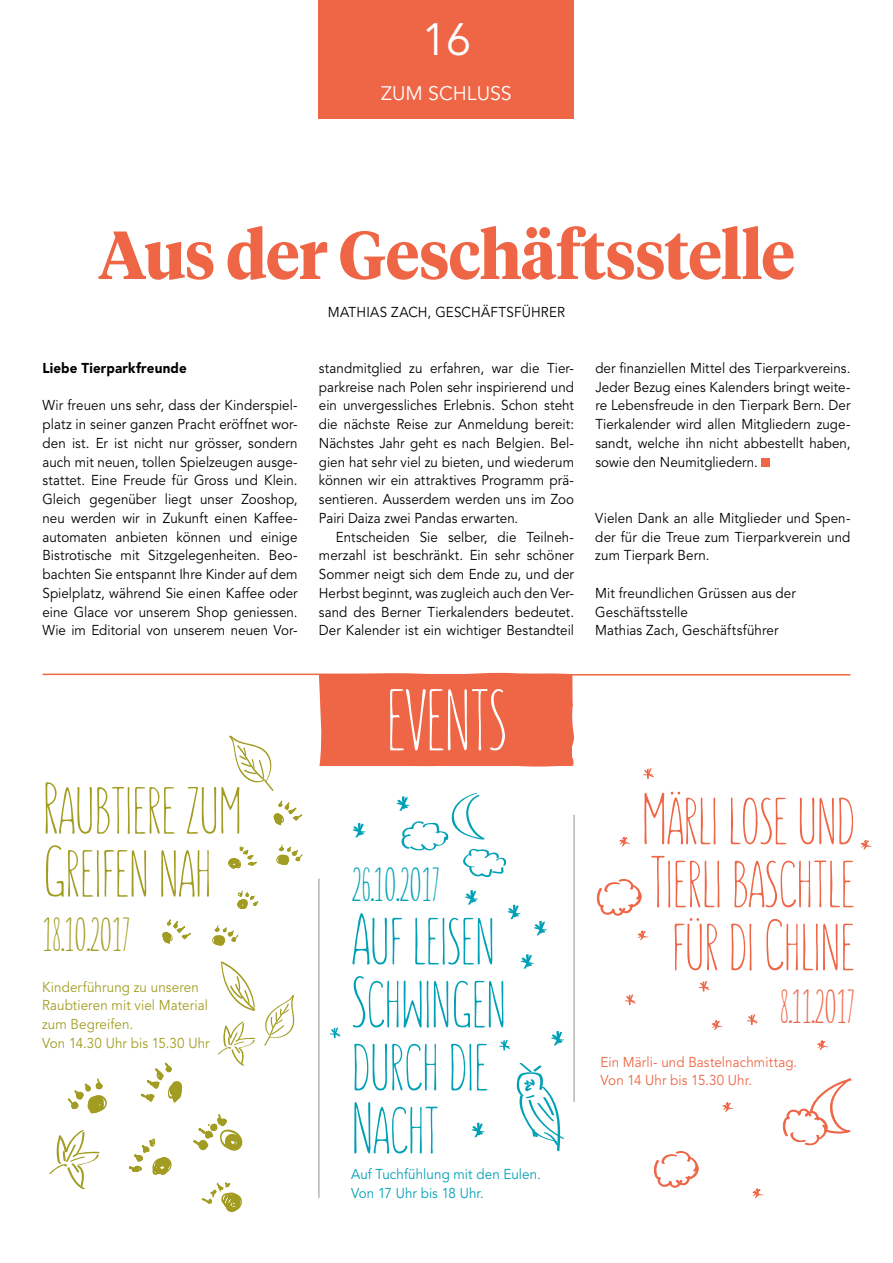
<style>
.page{position:relative;width:893px;height:1263px;background:#fff}
.page>*{position:absolute;margin:0;border:0;box-sizing:border-box;transform-origin:0 0}
.t1{font:87.6px "SUNN";letter-spacing:-.02em;color:#fff}
.t2{font:73.5px/63px "SUNN";letter-spacing:-.02em;color:#ee6646;text-align:justify}
.t3{font:73.5px/63px "SUNN";letter-spacing:-.02em;color:#00a1b6}
.t4{font:73.5px/63px "SUNN";letter-spacing:-.02em;color:#a29d22}
.t5{font:700 67.5px "Tiempos Headline";letter-spacing:-.01em;color:#ee6646;scale:.94 1}
.t6{font:48px "SUNN";letter-spacing:-.02em;color:#a29d22}
.t7{font:48px "SUNN";letter-spacing:-.02em;color:#00a1b6}
.t8{font:48px "SUNN";letter-spacing:-.02em;color:#ee6646}
.t9{font:45px "Avenir LT Std";color:#fff}
.t10{font:19.5px "Avenir LT Std";color:#fff}
.t11{font:14.25px/18.8px "Avenir LT Std";letter-spacing:.005em;color:#000;text-align:justify;scale:.94 1}
.t12{font:14.25px/18.8px "Avenir LT Std";letter-spacing:.01em;color:#a29d22;scale:.94 1}
.t13{font:14.25px/18.8px "Avenir LT Std";letter-spacing:.005em;color:#ee6646;scale:.94 1}
.t14{font:14.25px/18.8px "Avenir LT Std";letter-spacing:.005em;color:#00a1b6;scale:.94 1}
.t15{font:900 14.25px "Avenir LT Std";letter-spacing:.01em;color:#000;scale:.94 1}
</style>
<div class="page">
<svg style="left:212px;top:925px;width:27px;height:21px"></svg>
<svg style="left:276px;top:844px;width:27px;height:22px"></svg>
<svg style="left:162px;top:919px;width:29px;height:25px"></svg>
<svg style="left:273px;top:800px;width:29px;height:25px"></svg>
<svg style="left:228px;top:846px;width:29px;height:23px"></svg>
<svg style="left:237px;top:890px;width:22px;height:19px"></svg>
<svg style="left:67px;top:1078px;width:40px;height:36px"></svg>
<svg style="left:141px;top:1062px;width:42px;height:41px"></svg>
<svg style="left:129px;top:1138px;width:43px;height:37px"></svg>
<svg style="left:193px;top:1113px;width:50px;height:38px"></svg>
<svg style="left:201px;top:1182px;width:41px;height:31px"></svg>
<svg style="left:220px;top:961px;width:35px;height:50px"></svg>
<svg style="left:218px;top:1021px;width:38px;height:45px"></svg>
<svg style="left:49px;top:1130px;width:51px;height:59px"></svg>
<svg style="left:264px;top:994px;width:31px;height:52px"></svg>
<svg style="left:264px;top:779px;width:10px;height:12px"></svg>
<svg style="left:229px;top:735px;width:45px;height:50px"></svg>
<svg style="left:782px;top:1078px;width:70px;height:68px"></svg>
<svg style="left:653px;top:1151px;width:46px;height:37px"></svg>
<svg style="left:596px;top:879px;width:46px;height:37px"></svg>
<svg style="left:698px;top:981px;width:12px;height:11px"></svg>
<svg style="left:747px;top:1014px;width:11px;height:11px"></svg>
<svg style="left:625px;top:994px;width:11px;height:11px"></svg>
<svg style="left:643px;top:768px;width:11px;height:11px"></svg>
<svg style="left:619px;top:836px;width:12px;height:10px"></svg>
<svg style="left:861px;top:840px;width:11px;height:10px"></svg>
<svg style="left:817px;top:1040px;width:11px;height:10px"></svg>
<svg style="left:637px;top:930px;width:12px;height:10px"></svg>
<svg style="left:711px;top:1020px;width:12px;height:10px"></svg>
<svg style="left:722px;top:1102px;width:12px;height:10px"></svg>
<svg style="left:752px;top:1188px;width:12px;height:10px"></svg>
<div style="left:318px;top:672px;width:257px;height:95px;background:#ee6646"></div>
<div style="left:319px;top:0;width:255px;height:118px;background:#ee6646"></div>
<hr style="left:570px;top:674px;width:280px;height:1px;background:#ee6646">
<hr style="left:43px;top:674px;width:280px;height:1px;background:#ee6646">
<hr style="left:358px;top:822px;width:3px;height:14px;background:#00a1b6">
<svg style="left:352px;top:823px;width:14px;height:14px"></svg>
<svg style="left:534px;top:921px;width:13px;height:14px"></svg>
<svg style="left:520px;top:954px;width:14px;height:15px"></svg>
<svg style="left:551px;top:1031px;width:14px;height:15px"></svg>
<svg style="left:471px;top:1122px;width:14px;height:15px"></svg>
<svg style="left:507px;top:904px;width:14px;height:15px"></svg>
<svg style="left:465px;top:891px;width:13px;height:14px"></svg>
<svg style="left:396px;top:793px;width:111px;height:85px"></svg>
<svg style="left:516px;top:1063px;width:49px;height:88px"></svg>
<div style="left:762px;top:458px;width:8px;height:8px;background:#ee6646"></div>
<svg style="left:329px;top:1027px;width:12px;height:11px"></svg>
<svg style="left:499px;top:1039px;width:11px;height:12px"></svg>
<hr style="left:318px;top:879px;width:1px;height:318px;background:#9d9e9e">
<hr style="left:573px;top:815px;width:2px;height:287px;background:#9d9e9e">
<h3 class="t9" style="left:422px;top:14px;width:51px">16</h3>
<h3 class="t10" style="left:381px;top:82px;width:132px">ZUM SCHLUSS</h3>
<h3 class="t5" style="left:98px;top:208px;width:742px">Aus der Geschäftsstelle</h3>
<p class="t11" style="left:328px;top:303px;width:254px">MATHIAS ZACH, GESCHÄFTSFÜHRER</p>
<p class="t15" style="left:43px;top:359px;width:155px">Liebe Tierparkfreunde</p>
<p class="t11" style="left:43px;top:396px;width:273px">Wir freuen uns sehr, dass der Kinderspiel&shy;platz in seiner ganzen Pracht eröffnet wor&shy;den ist. Er ist nicht nur grösser, sondern auch mit neuen, tollen Spielzeugen ausge&shy;stattet. Eine Freude für Gross und Klein.<br>Gleich gegenüber liegt unser Zooshop, neu werden wir in Zukunft einen Kaffee&shy;automaten anbieten können und einige Bistrotische mit Sitzgelegenheiten. Beo&shy;bachten Sie entspannt Ihre Kinder auf dem Spielplatz, während Sie einen Kaffee oder eine Glace vor unserem Shop geniessen.<br>Wie im Editorial von unserem neuen Vor-</p>
<h2 class="t4" style="left:42px;top:777px;width:202px">Raubtiere zum<br>Greifen nah</h2>
<h3 class="t6" style="left:42px;top:909px;width:90px">18.10.2017</h3>
<p class="t12" style="left:42px;top:978px;width:180px">Kinderführung zu unseren<br>Raubtieren mit viel Material zum Begreifen.<br>Von 14.30 Uhr bis 15.30 Uhr</p>
<p class="t11" style="left:319px;top:359px;width:273px">standmitglied zu erfahren, war die Tier&shy;parkreise nach Polen sehr inspirierend und ein unvergessliches Erlebnis. Schon steht die nächste Reise zur Anmeldung bereit:<br>Nächstes Jahr geht es nach Belgien. Bel&shy;gien hat sehr viel zu bieten, und wiederum können wir ein attraktives Programm prä&shy;sentieren. Ausserdem werden uns im Zoo Pairi Daiza zwei Pandas erwarten.</p>
<p class="t11" style="left:319px;top:528px;width:273px;text-indent:17px">Entscheiden Sie selber, die Teilneh&shy;merzahl ist beschränkt. Ein sehr schöner Sommer neigt sich dem Ende zu, und der Herbst beginnt, was zugleich auch den Ver&shy;sand des Berner Tierkalenders bedeutet.<br>Der Kalender ist ein wichtiger Bestandteil</p>
<h1 class="t1" style="left:386px;top:673px;width:123px">EVENTS</h1>
<h3 class="t7" style="left:351px;top:859px;width:91px">26.10.2017</h3>
<h2 class="t3" style="left:351px;top:908px;width:157px">Auf leisen<br>Schwingen durch die<br>Nacht</h2>
<p class="t14" style="left:351px;top:1165px;width:203px">Auf Tuchfühlung mit den Eulen.<br>Von 17 Uhr bis 18 Uhr.</p>
<p class="t11" style="left:595px;top:359px;width:273px">der finanziellen Mittel des Tierparkvereins.<br>Jeder Bezug eines Kalenders bringt weite&shy;re Lebensfreude in den Tierpark Bern. Der Tierkalender wird allen Mitgliedern zuge&shy;sandt, welche ihn nicht abbestellt haben, sowie den Neumitgliedern.</p>
<p class="t11" style="left:595px;top:509px;width:273px">Vielen Dank an alle Mitglieder und Spen&shy;der für die Treue zum Tierparkverein und zum Tierpark Bern.</p>
<p class="t11" style="left:595px;top:584px;width:215px;text-align:left">Mit freundlichen Grüssen aus der<br>Geschäftsstelle<br>Mathias Zach, Geschäftsführer</p>
<h2 class="t2" style="left:641px;top:787px;width:216px">Märli lose und Tierli baschtle für di Chline</h2>
<h3 class="t8" style="left:779px;top:981px;width:78px">8.11.2017</h3>
<p class="t13" style="left:600px;top:1053px;width:211px">Ein Märli- und Bastelnachmittag.<br>Von 14 Uhr bis 15.30 Uhr.</p>
</div>
